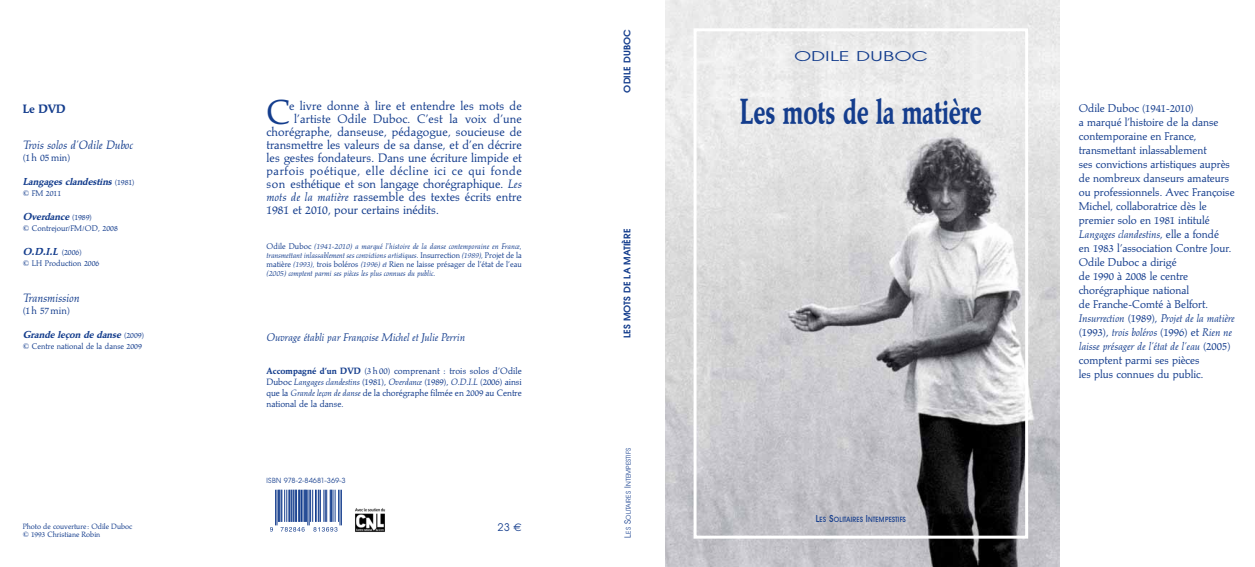
<style>
.page{position:relative;width:1255px;height:567px;background:#fff}
.page>*{position:absolute;margin:0;border:0;box-sizing:border-box;transform-origin:0 0}
.t1{font:700 36px "Palatino BQ";color:#143d8d;scale:.7 1}
.t2{font:34px "Palatino BQ";color:#143d8d}
.t3{font:14px "Avant Garde BQ";letter-spacing:.02em;color:#143d8d;scale:1.5 1}
.t4{font:12px "Palatino BQ";letter-spacing:.01em;color:#143d8d}
.t5{font:12px "Palatino BQ";letter-spacing:.05em;color:#143d8d}
.t6{font:italic 12px "Palatino BQ";color:#143d8d}
.t7{font:700 12px "Palatino BQ";color:#143d8d}
.t8{font:11px/14px "Palatino BQ";color:#143d8d}
.t9{font:italic 11px "Palatino BQ";color:#143d8d}
.t10{font:11px "Avant Garde BQ";color:#143d8d}
.t11{font:italic 700 10px "Palatino BQ";color:#143d8d}
.t12{font:10px "Palatino BQ";letter-spacing:.02em;color:#143d8d}
.t13{font:600 9.5px "Avant Garde BQ";color:#143d8d;scale:1.05 1}
.t14{font:9px/11px "Palatino BQ";letter-spacing:-.005em;color:#143d8d;text-align:justify}
.t15{font:italic 8px/9px "Palatino BQ";color:#143d8d;text-align:justify}
.t16{font:8px "Palatino BQ";color:#143d8d}
.t17{font:7.5px/8px "Palatino BQ";color:#143d8d}
.t18{font:500 7.5px "Avant Garde BQ";letter-spacing:.02em;color:#143d8d;scale:.9 1}
.t19{font:7.4px "Avant Garde BQ";color:#143d8d}
.t20{font:6.8px "Avant Garde BQ";letter-spacing:.02em;color:#143d8d}
.s1{font-weight:400;font-style:normal;font-size:8px}
.s2{font-style:italic}
.s3{font-style:normal}
.s4{font-weight:700}
.s5{font-family:"Euro Sans"}
.s6{font-size:9px}
.s7{font-size:10px}
</style>
<div class="page">
<img style="left:665px;top:0;width:394px;height:567px">
<div style="left:693px;top:28px;width:335px;height:511px;border:3px solid #fff"></div>
<svg style="left:270px;top:489px;width:72px;height:43px"></svg>
<img style="left:355px;top:508px;width:30px;height:24px">
<p class="t7" style="left:23px;top:104px;width:45px">Le DVD</p>
<p class="t6" style="left:23px;top:140px;width:111px">Trois solos d’Odile Duboc</p>
<p class="t12" style="left:23px;top:153px;width:49px">(1h 05min)</p>
<p class="t11" style="left:23px;top:178px;width:113px">Langages clandestins <span class="s1">( 1 9 8 1 )</span></p>
<p class="t16" style="left:23px;top:190px;width:40px">© FM 2011</p>
<p class="t11" style="left:23px;top:213px;width:71px">Overdance <span class="s1">( 1 9 8 9 )</span></p>
<p class="t16" style="left:23px;top:225px;width:97px">© Contrejour/FM/OD, 2008</p>
<p class="t11" style="left:23px;top:248px;width:60px">O.D.I.L <span class="s1">(2006)</span></p>
<p class="t16" style="left:23px;top:260px;width:78px">© LH Production 2006</p>
<p class="t6" style="left:23px;top:293px;width:58px">Transmission</p>
<p class="t12" style="left:23px;top:306px;width:49px">(1h 57min)</p>
<p class="t11" style="left:23px;top:331px;width:123px">Grande leçon de danse <span class="s1">( 2 0 0 9 )</span></p>
<p class="t16" style="left:23px;top:343px;width:121px">© Centre national de la danse 2009</p>
<p class="t17" style="left:23px;top:523px;width:111px">Photo de couverture: Odile Duboc © 1993 Christiane Robin</p>
<p class="t13" style="left:624px;top:93px;width:62px;rotate:-90deg">ODILE DUBOC</p>
<p class="t3" style="left:794px;top:51px;width:90px">ODILE DUBOC</p>
<p class="t2" style="left:266px;top:97px;width:26px">C</p>
<p class="t1" style="left:740px;top:98px;width:347px">Les mots de la matière</p>
<p class="t4" style="left:289px;top:101px;width:234px">e livre donne à lire et entendre les mots de</p>
<p class="t4" style="left:294px;top:114px;width:229px">l’artiste Odile Duboc. C’est la voix d’une</p>
<p class="t4" style="left:266px;top:127px;width:257px">chorégraphe, danseuse, pédagogue, soucieuse de</p>
<p class="t4" style="left:266px;top:140px;width:257px">transmettre les valeurs de sa danse, et d’en décrire</p>
<p class="t4" style="left:266px;top:153px;width:257px">les gestes fondateurs. Dans une écriture limpide et</p>
<p class="t5" style="left:266px;top:166px;width:257px">parfois poétique, elle décline ici ce qui fonde</p>
<p class="t4" style="left:266px;top:179px;width:257px">son esthétique et son langage chorégraphique. <span class="s2">Les</span></p>
<p class="t4" style="left:266px;top:192px;width:257px"><span class="s2">mots de la matière</span> rassemble des textes écrits entre</p>
<p class="t4" style="left:266px;top:205px;width:174px">1981 et 2010, pour certains inédits.</p>
<p class="t15" style="left:266px;top:243px;width:257px"><span class="s3">Odile Duboc</span> (1941-2010) a marqué l’histoire de la danse contemporaine en France‚ transmettant inlassablement ses convictions artistiques. <span class="s3">Insurrection</span> (1989)‚ <span class="s3">Projet de la matière</span> (1993)‚ <span class="s3">trois boléros</span> (1996) et <span class="s3">Rien ne laisse présager de l’état de l’eau </span>(2005) comptent parmi ses pièces les plus connues du public.</p>
<p class="t13" style="left:624px;top:338px;width:105px;rotate:-90deg">LES MOTS DE LA MATIÈRE</p>
<p class="t9" style="left:266px;top:333px;width:200px">Ouvrage établi par Françoise Michel et Julie Perrin</p>
<p class="t14" style="left:266px;top:366px;width:257px"><span class="s4">Accompagné d’un DVD</span> (3h00) comprenant : trois solos d’Odile Duboc <span class="s2">Langages clandestins</span> (1981), <span class="s2">Overdance</span> (1989), <span class="s2">O.D.I.L</span> (2006) ainsi que la <span class="s2">Grande leçon de danse</span> de la chorégraphe filmée en 2009 au Centre national de la danse.</p>
<p class="t19" style="left:266px;top:478px;width:81px">ISBN 978-2-84681-369-3</p>
<p class="t10" style="left:497px;top:523px;width:26px">23 <span class="s5">€</span></p>
<p class="t20" style="left:626px;top:538px;width:91px;rotate:-90deg"><span class="s6">L</span>ES <span class="s6">S</span>OLITAIRES <span class="s6">I</span>NTEMPESTIFS</p>
<p class="t18" style="left:815px;top:517px;width:102px"><span class="s7">L</span>ES <span class="s7">S</span>OLITAIRES <span class="s7">I</span>NTEMPESTIFS</p>
<p class="t8" style="left:1079px;top:102px;width:157px">Odile Duboc (1941-2010)<br>a marqué l’histoire de la danse contemporaine en France‚ transmettant inlassablement<br>ses convictions artistiques auprès de nombreux danseurs amateurs ou professionnels. Avec Françoise<br>Michel‚ collaboratrice dès le premier solo en 1981 intitulé<br><span class="s2">Langages clandestins</span>‚ elle a fondé<br>en 1983 l’association Contre Jour.<br>Odile Duboc a dirigé<br>de 1990 à 2008 le centre chorégraphique national<br>de Franche-Comté à Belfort.<br><span class="s2">Insurrection</span> (1989)‚ <span class="s2">Projet de la matière </span>(1993)‚ <span class="s2">trois boléros</span> (1996) et <span class="s2">Rien ne laisse présager de l’état de l’eau</span> (2005) comptent parmi ses pièces<br>les plus connues du public.</p>
</div>
